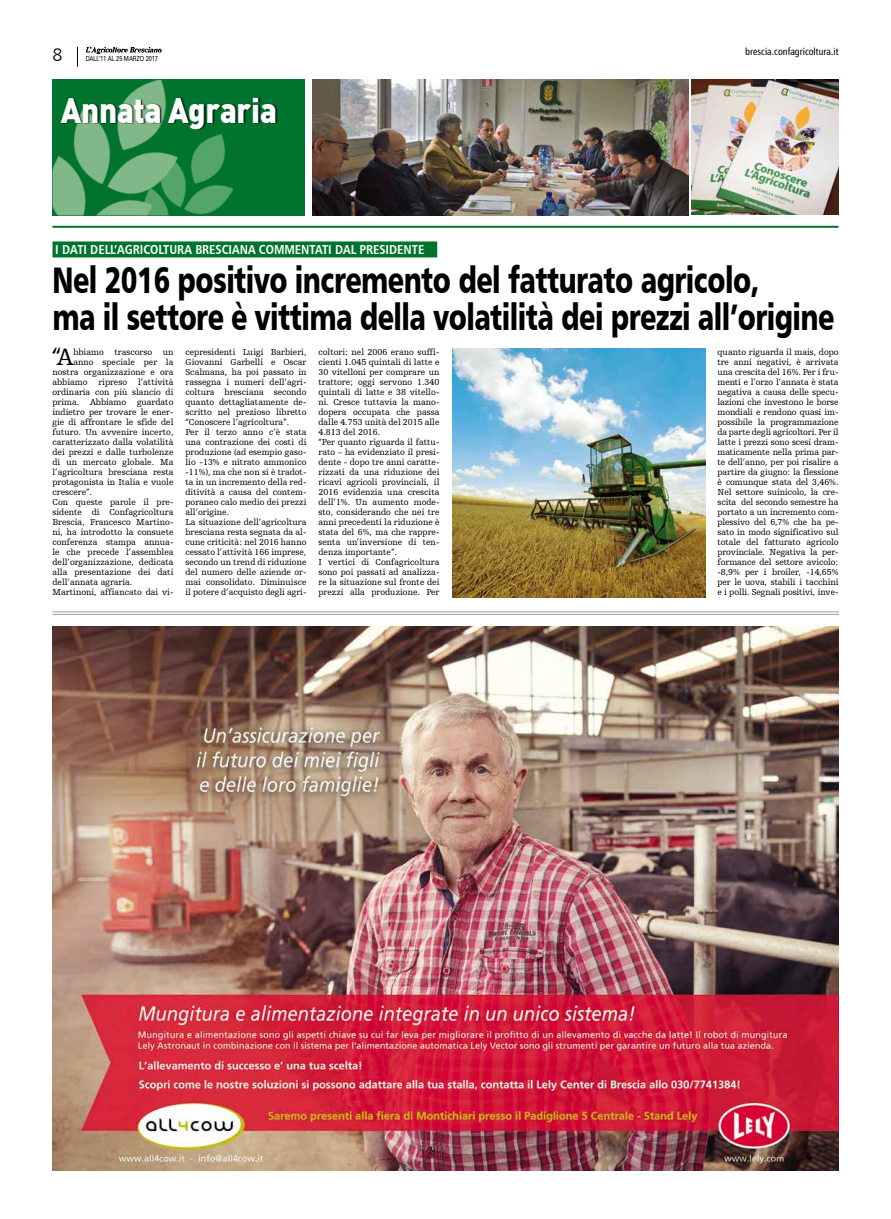
<style>
.page{position:relative;width:891px;height:1219px;background:#fff}
.page>*{position:absolute;margin:0;border:0;box-sizing:border-box;transform-origin:0 0}
.t1{font:37px/36.9px "Humanist 777 BT Black B";letter-spacing:-.02em;color:#000;scale:.74 1}
.t2{font:900 35px "DIN";letter-spacing:-.01em;color:#fff;scale:.9 1}
.t3{font:24.3px "Humanist Slabserif 712 BT";color:#000}
.t4{font:18px "Humanist 777 BT Light B";color:#000}
.t5{font:13px "Humanist 777 BT Bold Condensed B";color:#fff}
.t6{font:10px "Humanist 777 BT Roman Condensed B";color:#000}
.t7{font:9px/10px "Humanist Slabserif 712 BT";color:#000}
.t8{font:7px "Zurich BT";letter-spacing:-.005em;color:#000;scale:.8 1}
</style>
<div class="page">
<hr style="left:52px;top:226px;width:786px;height:2px;background:#00742e">
<div style="left:52px;top:79px;width:253px;height:136px;background:#00742e"></div>
<img style="left:185px;top:134px;width:49px;height:81px">
<img style="left:52px;top:79px;width:133px;height:136px">
<div style="left:61px;top:97px;width:216px;height:34px;background:#000;opacity:.75"></div>
<div style="left:52px;top:241px;width:385px;height:16px;background:#00742e"></div>
<img style="left:452px;top:348px;width:253px;height:250px">
<hr style="left:52px;top:612px;width:786px;height:1px;background:#9c9e9f">
<hr style="left:52px;top:614px;width:786px;height:1px;background:#9c9e9f">
<img style="left:312px;top:79px;width:375px;height:136px">
<img style="left:691px;top:79px;width:146px;height:136px">
<img style="left:52px;top:626px;width:785px;height:545px">
<svg style="left:77px;top:47px;width:1px;height:20px"></svg>
<img style="left:85px;top:47px;width:77px;height:8px">
<h3 class="t4" style="left:52px;top:44px;width:12px">8</h3>
<p class="t8" style="left:86px;top:54px;width:92px">DALl’11 AL 25 MARZO 2017</p>
<h2 class="t2" style="left:61px;top:87px;width:241px">Annata Agraria</h2>
<p class="t6" style="left:744px;top:45px;width:95px">brescia.confagricoltura.it</p>
<h3 class="t5" style="left:55px;top:241px;width:43px">I DATI DELL</h3>
<h3 class="t5" style="left:114px;top:241px;width:11px">’AGRICOLTURA</h3>
<h3 class="t5" style="left:195px;top:241px;width:8px">BRESCIANA</h3>
<h3 class="t5" style="left:259px;top:241px;width:167px">COMMENTATI DAL PRESIDENTE</h3>
<h1 class="t1" style="left:52px;top:261px;width:1057px">Nel 2016 positivo incremento del fatturato agricolo,<br>ma il settore è vittima della volatilità dei prezzi all’origine</h1>
<h3 class="t3" style="left:52px;top:343px;width:23px">“A</h3>
<p class="t7" style="left:73px;top:347px;width:101px">bbiamo trascorso un</p>
<p class="t7" style="left:73px;top:357px;width:101px">anno speciale per la</p>
<p class="t7" style="left:52px;top:367px;width:122px">nostra organizzazione e ora</p>
<p class="t7" style="left:52px;top:377px;width:122px">abbiamo ripreso l’attività</p>
<p class="t7" style="left:52px;top:387px;width:122px">ordinaria con più slancio di</p>
<p class="t7" style="left:52px;top:397px;width:122px">prima. Abbiamo guardato</p>
<p class="t7" style="left:52px;top:407px;width:122px">indietro per trovare le ener-</p>
<p class="t7" style="left:52px;top:417px;width:122px">gie di affrontare le sfide del</p>
<p class="t7" style="left:52px;top:427px;width:122px">futuro. Un avvenire incerto,</p>
<p class="t7" style="left:52px;top:437px;width:122px">caratterizzato dalla volatilità</p>
<p class="t7" style="left:52px;top:447px;width:122px">dei prezzi e dalle turbolenze</p>
<p class="t7" style="left:52px;top:457px;width:122px">di un mercato globale. Ma</p>
<p class="t7" style="left:52px;top:467px;width:122px">l’agricoltura bresciana resta</p>
<p class="t7" style="left:52px;top:477px;width:122px">protagonista in Italia e vuole</p>
<p class="t7" style="left:52px;top:487px;width:41px">crescere”.</p>
<p class="t7" style="left:52px;top:497px;width:122px">Con queste parole il pre-</p>
<p class="t7" style="left:52px;top:507px;width:122px">sidente di Confagricoltura</p>
<p class="t7" style="left:52px;top:517px;width:122px">Brescia, Francesco Martino-</p>
<p class="t7" style="left:52px;top:527px;width:122px">ni, ha introdotto la consuete</p>
<p class="t7" style="left:52px;top:537px;width:122px">conferenza stampa annua-</p>
<p class="t7" style="left:52px;top:547px;width:122px">le che precede l’assemblea</p>
<p class="t7" style="left:52px;top:557px;width:122px">dell’organizzazione, dedicata</p>
<p class="t7" style="left:52px;top:567px;width:122px">alla presentazione dei dati</p>
<p class="t7" style="left:52px;top:577px;width:81px">dell’annata agraria.</p>
<p class="t7" style="left:52px;top:587px;width:122px">Martinoni, affiancato dai vi-</p>
<p class="t7" style="left:185px;top:347px;width:122px">cepresidenti Luigi Barbieri,<br>Giovanni Garbelli e Oscar<br>Scalmana, ha poi passato in rassegna i numeri dell’agri&shy;coltura bresciana secondo quanto dettagliatamente de&shy;scritto nel prezioso libretto “Conoscere l’agricoltura”.<br>Per il terzo anno c’è stata una contrazione dei costi di produzione (ad esempio gaso&shy;lio -13% e nitrato ammonico -11%), ma che non si è tradot&shy;ta in un incremento della red&shy;ditività a causa del contem&shy;poraneo calo medio dei prezzi all’origine.<br>La situazione dell’agricoltura bresciana resta segnata da al&shy;cune criticità: nel 2016 hanno cessato l’attività 166 imprese, secondo un trend di riduzione del numero delle aziende or&shy;mai consolidato. Diminuisce il potere d’acquisto degli agri-</p>
<p class="t7" style="left:318px;top:347px;width:122px">coltori: nel 2006 erano suffi&shy;cienti 1.045 quintali di latte e<br>30 vitelloni per comprare un trattore; oggi servono 1.340 quintali di latte e 38 vitello&shy;ni. Cresce tuttavia la mano&shy;dopera occupata che passa dalle 4.753 unità del 2015 alle<br>4.813 del 2016.<br>“Per quanto riguarda il fattu&shy;rato – ha evidenziato il presi&shy;dente - dopo tre anni caratte&shy;rizzati da una riduzione dei ricavi agricoli provinciali, il<br>2016 evidenzia una crescita dell’1%. Un aumento mode&shy;sto, considerando che nei tre anni precedenti la riduzione è stata del 6%, ma che rappre&shy;senta un’inversione di ten&shy;denza importante”.<br>I vertici di Confagricoltura sono poi passati ad analizza&shy;re la situazione sul fronte dei prezzi alla produzione. Per</p>
<p class="t7" style="left:717px;top:347px;width:122px;text-align:justify">quanto riguarda il mais, dopo tre anni negativi, è arrivata una crescita del 16%. Per i fru&shy;menti e l’orzo l’annata è stata negativa a causa delle specu&shy;lazioni che investono le borse mondiali e rendono quasi im&shy;possibile la programmazione da parte degli agricoltori. Per il latte i prezzi sono scesi dram&shy;maticamente nella prima par&shy;te dell’anno, per poi risalire a partire da giugno: la flessione è comunque stata del 3,46%.<br>Nel settore suinicolo, la cre&shy;scita del secondo semestre ha portato a un incremento com&shy;plessivo del 6,7% che ha pe&shy;sato in modo significativo sul totale del fatturato agricolo provinciale. Negativa la per&shy;formance del settore avicolo: -8,9% per i broiler, -14,65% per le uova, stabili i tacchini e i polli. Segnali positivi, inve-</p>
</div>
